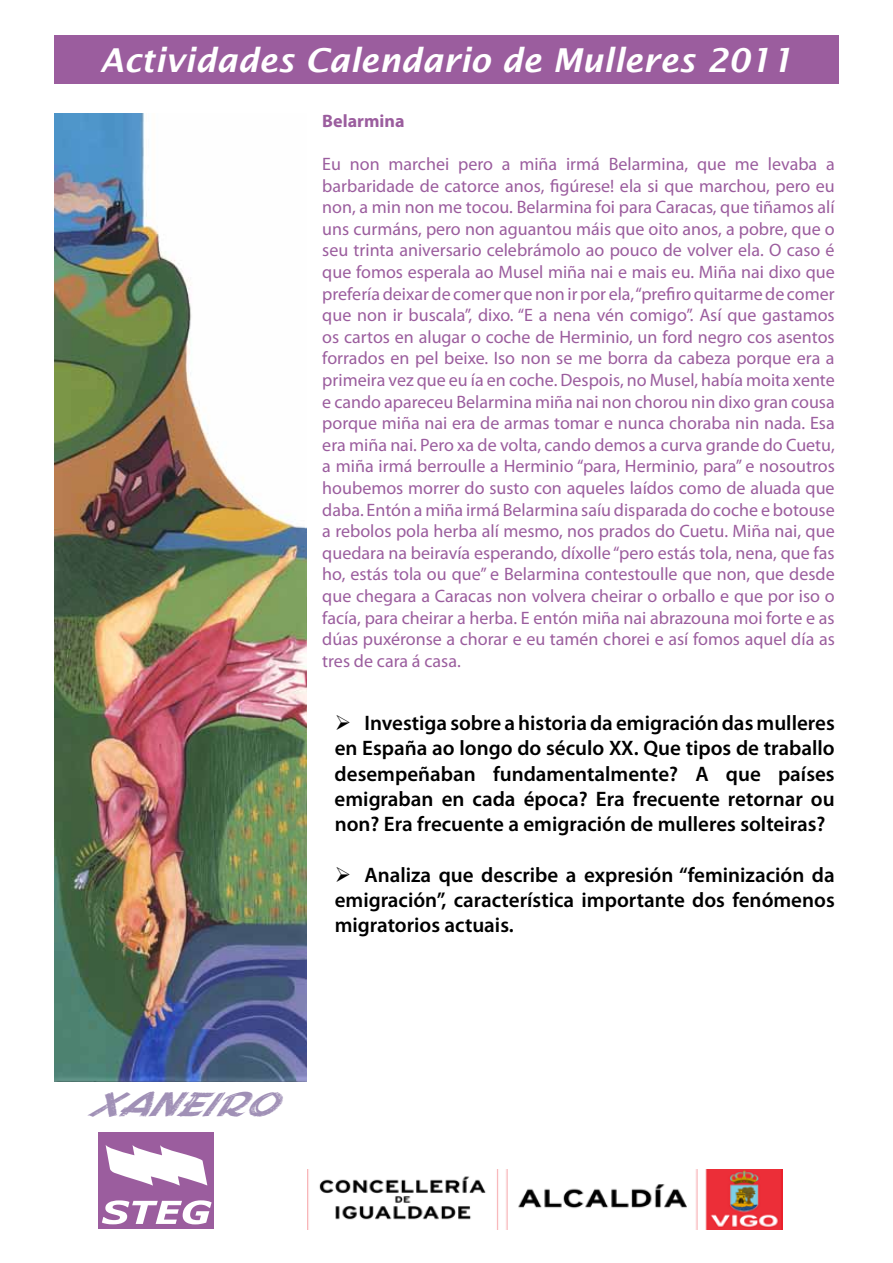
<style>
.page{position:relative;width:893px;height:1263px;background:#fff}
.page>*{position:absolute;margin:0;border:0;box-sizing:border-box;transform-origin:0 0}
.t1{font:italic 600 33px "Lucida Sans";color:#fff}
.t2{font:italic 31.5px "Holmes Titling";color:#a090b6;scale:1.25 1}
.t3{font:600 21px/25.2px "Myriad Pro";color:#000;text-align:justify}
.t4{font:18px/21.6px "Myriad Pro";color:#9b5d9e;text-align:justify}
.t5{font:700 18px "Myriad Pro";color:#9b5d9e}
</style>
<div class="page">
<div style="left:54px;top:36px;width:785px;height:48px;background:#9b5d9e"></div>
<div style="left:99px;top:1132px;width:115px;height:97px;background:#9b5d9e"></div>
<svg style="left:102px;top:1200px;width:110px;height:24px"></svg>
<svg style="left:106px;top:1145px;width:101px;height:40px"></svg>
<img style="left:307px;top:1169px;width:475px;height:60px">
<img style="left:54px;top:113px;width:252px;height:968px">
<h1 class="t1" style="left:100px;top:41px;width:695px">Actividades Calendario de Mulleres 2011</h1>
<p class="t5" style="left:322px;top:109px;width:84px">Belarmina</p>
<p class="t4" style="left:322px;top:153px;width:514px">Eu non marchei pero a miña irmá Belarmina, que me levaba a barbaridade de catorce anos, figúrese! ela si que marchou, pero eu non, a min non me tocou. Belarmina foi para Caracas, que tiñamos alí uns curmáns, pero non aguantou máis que oito anos, a pobre, que o seu trinta aniversario celebrámolo ao pouco de volver ela. O caso é que fomos esperala ao Musel miña nai e mais eu. Miña nai dixo que prefería deixar de comer que non ir por ela, “prefiro quitarme de comer que non ir buscala”, dixo. “E a nena vén comigo”. Así que gastamos os cartos en alugar o coche de Herminio, un ford negro cos asentos forrados en pel beixe. Iso non se me borra da cabeza porque era a primeira vez que eu ía en coche. Despois, no Musel, había moita xente e cando apareceu Belarmina miña nai non chorou nin dixo gran cousa porque miña nai era de armas tomar e nunca choraba nin nada. Esa era miña nai. Pero xa de volta, cando demos a curva grande do Cuetu, a miña irmá berroulle a Herminio “para, Herminio, para” e nosoutros houbemos morrer do susto con aqueles laídos como de aluada que daba. Entón a miña irmá Belarmina saíu disparada do coche e botouse a rebolos pola herba alí mesmo, nos prados do Cuetu. Miña nai, que quedara na beiravía esperando, díxolle “pero estás tola, nena, que fas ho, estás tola ou que” e Belarmina contestoulle que non, que desde que chegara a Caracas non volvera cheirar o orballo e que por iso o facía, para cheirar a herba. E entón miña nai abrazouna moi forte e as dúas puxéronse a chorar e eu tamén chorei e así fomos aquel día as tres de cara á casa.</p>
<p class="t3" style="left:335px;top:710px;width:502px">➢ Investiga sobre a historia da emigración das mulleres en España ao longo do século XX. Que tipos de traballo desempeñaban fundamentalmente? A que países emigraban en cada época? Era frecuente retornar ou non? Era frecuente a emigración de mulleres solteiras?</p>
<p class="t3" style="left:335px;top:861px;width:502px">➢ Analiza que describe a expresión “feminización da emigración”, característica importante dos fenómenos migratorios actuais.</p>
<h2 class="t2" style="left:86px;top:1086px;width:175px">XANEIRO</h2>
</div>
